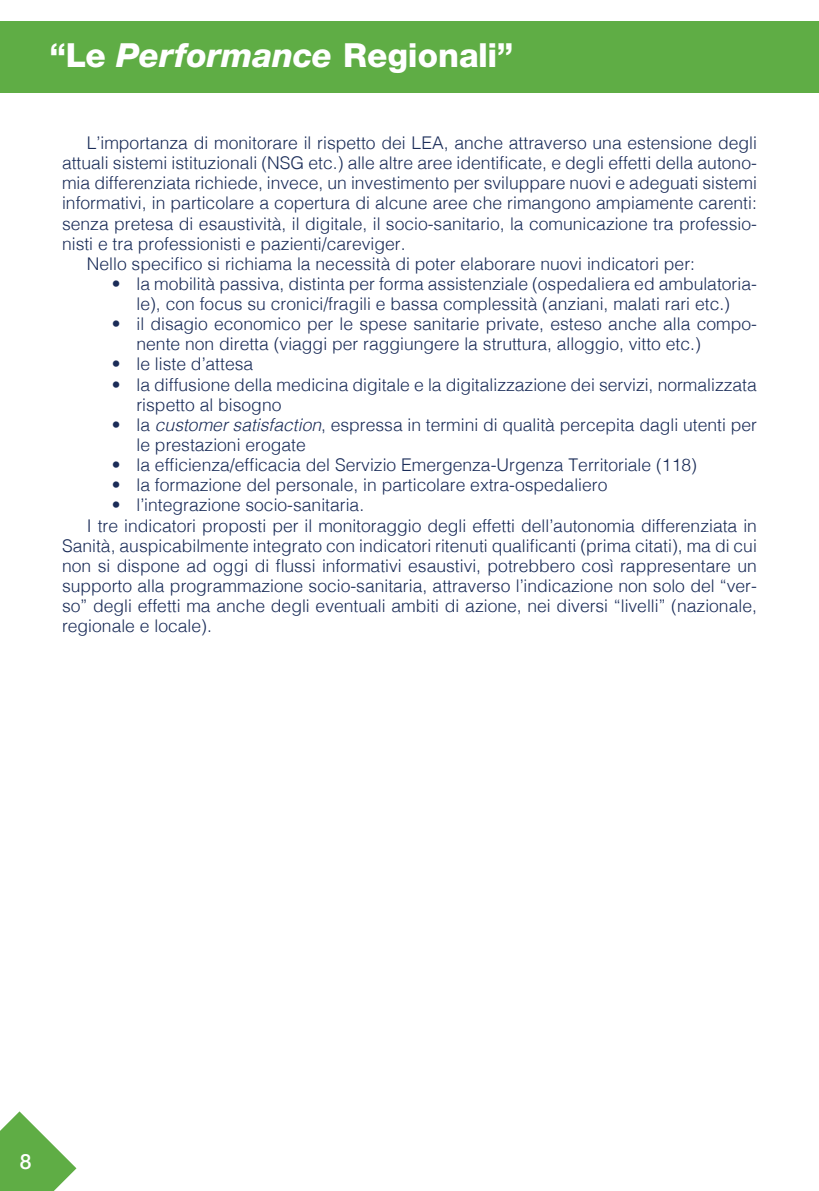
<style>
.page{position:relative;width:819px;height:1191px;background:#fff}
.page>*{position:absolute;margin:0;border:0;box-sizing:border-box;transform-origin:0 0}
.t1{font:800 33.25px "Helvetica Neue";color:#fff}
.t2{font:500 21px "Helvetica Neue";color:#fff}
.t3{font:300 17.5px/20.1px "Helvetica";color:#1a2c58}
.s1{font-style:italic}
</style>
<div class="page">
<div style="left:0;top:21px;width:819px;height:72px;background:#5fad45"></div>
<svg style="left:0;top:1111px;width:76px;height:80px"></svg>
<h1 class="t1" style="left:50px;top:35px;width:465px">“Le <span class="s1">Performance</span> Regionali”</h1>
<p class="t3" style="left:62px;top:131px;width:696px;text-align:justify;text-indent:25px">L’importanza di monitorare il rispetto dei LEA, anche attraverso una estensione degli attuali sistemi istituzionali (NSG etc.) alle altre aree identificate, e degli effetti della autono&shy;mia differenziata richiede, invece, un investimento per sviluppare nuovi e adeguati sistemi informativi, in particolare a copertura di alcune aree che rimangono ampiamente carenti: senza pretesa di esaustività, il digitale, il socio-sanitario, la comunicazione tra professio&shy;nisti e tra professionisti e pazienti/careviger.</p>
<p class="t3" style="left:87px;top:252px;width:609px">Nello specifico si richiama la necessità di poter elaborare nuovi indicatori per:</p>
<p class="t3" style="left:112px;top:272px;width:646px;text-align:center">• la mobilità passiva, distinta per forma assistenziale (ospedaliera ed ambulatoria&shy;le), con focus su cronici/fragili e bassa complessità (anziani, malati rari etc.)</p>
<p class="t3" style="left:136px;top:313px;width:622px;text-indent:-25px">• il disagio economico per le spese sanitarie private, esteso anche alla compo&shy;nente non diretta (viaggi per raggiungere la struttura, alloggio, vitto etc.)</p>
<p class="t3" style="left:112px;top:353px;width:143px">• le liste d’attesa</p>
<p class="t3" style="left:136px;top:373px;width:622px;text-indent:-25px">• la diffusione della medicina digitale e la digitalizzazione dei servizi, normalizzata rispetto al bisogno</p>
<p class="t3" style="left:136px;top:413px;width:622px;text-indent:-25px">• la <span class="s1">customer satisfaction</span>, espressa in termini di qualità percepita dagli utenti per le prestazioni erogate</p>
<p class="t3" style="left:112px;top:453px;width:586px">• la efficienza/efficacia del Servizio Emergenza-Urgenza Territoriale (118)</p>
<p class="t3" style="left:112px;top:474px;width:497px">• la formazione del personale, in particolare extra-ospedaliero</p>
<p class="t3" style="left:112px;top:494px;width:254px">• l’integrazione socio-sanitaria.</p>
<p class="t3" style="left:62px;top:514px;width:696px;text-align:justify;text-indent:25px">I tre indicatori proposti per il monitoraggio degli effetti dell’autonomia differenziata in Sanità, auspicabilmente integrato con indicatori ritenuti qualificanti (prima citati), ma di cui non si dispone ad oggi di flussi informativi esaustivi, potrebbero così rappresentare un supporto alla programmazione socio-sanitaria, attraverso l’indicazione non solo del “ver&shy;so” degli effetti ma anche degli eventuali ambiti di azione, nei diversi “livelli” (nazionale, regionale e locale).</p>
<p class="t2" style="left:20px;top:1148px;width:13px">8</p>
</div>
